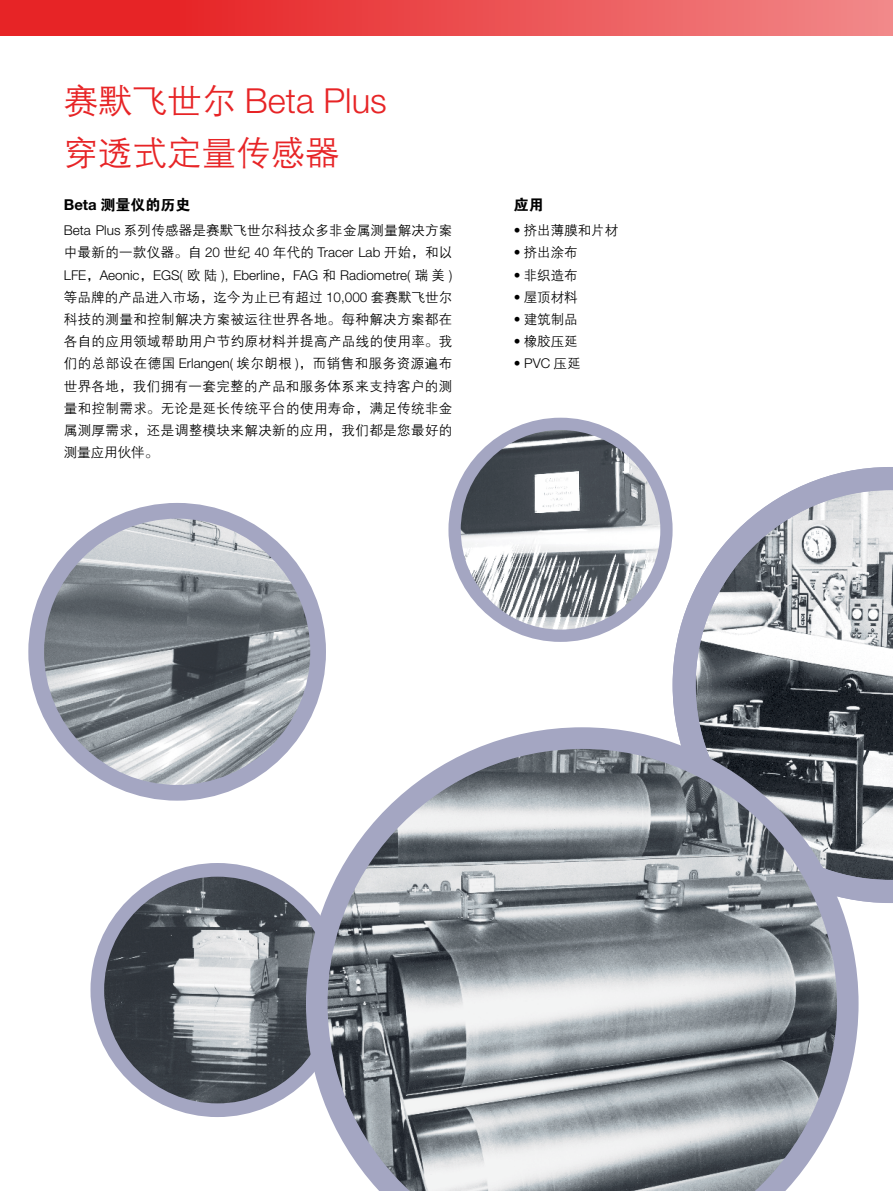
<style>
.page{position:relative;width:893px;height:1191px;background:#fff}
.page>*{position:absolute;margin:0;border:0;box-sizing:border-box;transform-origin:0 0}
.t1{font:300 34.5px "Helvetica Neue LT Std";color:#e72426}
.t2{font:34.5px "FZZDXJW GB1 0";color:#e72426}
.t3{font:15px "FZDHTJW GB1 0";color:#000}
.t4{font:13.5px/22.2px "FZZDXJW GB1 0";letter-spacing:.015em;color:#000}
.t5{font:300 13.5px "Helvetica Neue LT Std";color:#000}
.s1{font-family:"FZZDXJW GB1 0";font-weight:400}
.s2{font-family:"Helvetica Neue LT Std";font-weight:700}
.s3{font-family:"Helvetica Neue LT Std";font-weight:300}
</style>
<div class="page">
<img style="left:97px;top:870px;width:241px;height:240px;border-radius:120px">
<div style="left:90px;top:863px;width:254px;height:254px;border:14px solid #a4a6c2;border-radius:50%"></div>
<img style="left:36px;top:511px;width:282px;height:281px;border-radius:141px">
<div style="left:28px;top:503px;width:298px;height:297px;border:16px solid #a4a6c2;border-radius:50%"></div>
<img style="left:455px;top:424px;width:211px;height:212px;border-radius:106px">
<div style="left:448px;top:418px;width:225px;height:224px;border:12px solid #a4a6c2;border-radius:50%"></div>
<svg style="left:673px;top:467px;width:220px;height:436px"></svg>
<svg style="left:306px;top:727px;width:552px;height:464px"></svg>
<div style="left:0;top:0;width:893px;height:36px;background:linear-gradient(to right,#e51416,#f18687)"></div>
<h1 class="t1" style="left:64px;top:80px;width:324px"><span class="s1">赛默飞世尔</span> Beta Plus</h1>
<h1 class="t2" style="left:64px;top:135px;width:277px">穿透式定量传感器</h1>
<p class="t3" style="left:64px;top:197px;width:128px"><span class="s2">Beta</span> 测量仪的历史</p>
<p class="t4" style="left:64px;top:220px;width:390px"><span class="s3">Beta Plus</span> 系列传感器是赛默飞世尔科技众多非金属测量解决方案中最新的一款仪器。自 <span class="s3">20</span> 世纪 <span class="s3">40</span> 年代的 <span class="s3">Tracer Lab</span> 开始，和以</p>
<p class="t5" style="left:64px;top:267px;width:390px">LFE<span class="s1">，</span>Aeonic<span class="s1">，</span>EGS( <span class="s1">欧陆</span> ), Eberline<span class="s1">，</span>FAG <span class="s1">和</span> Radiometre( <span class="s1">瑞美</span> )</p>
<p class="t4" style="left:64px;top:286px;width:390px;text-align:justify">等品牌的产品进入市场，迄今为止已有超过 <span class="s3">10,000</span> 套赛默飞世尔科技的测量和控制解决方案被运往世界各地。每种解决方案都在各自的应用领域帮助用户节约原材料并提高产品线的使用率。我们的总部设在德国 <span class="s3">Erlangen(</span> 埃尔朗根 <span class="s3">)</span>，而销售和服务资源遍布世界各地，我们拥有一套完整的产品和服务体系来支持客户的测量和控制需求。无论是延长传统平台的使用寿命，满足传统非金属测厚需求，还是调整模块来解决新的应用，我们都是您最好的测量应用伙伴。</p>
<p class="t3" style="left:514px;top:197px;width:31px">应用</p>
<p class="t4" style="left:514px;top:220px;width:106px"><span class="s3">•</span> 挤出薄膜和片材</p>
<p class="t4" style="left:514px;top:242px;width:66px"><span class="s3">•</span> 挤出涂布</p>
<p class="t4" style="left:514px;top:264px;width:66px"><span class="s3">•</span> 非织造布</p>
<p class="t4" style="left:514px;top:286px;width:66px"><span class="s3">•</span> 屋顶材料</p>
<p class="t4" style="left:514px;top:309px;width:66px"><span class="s3">•</span> 建筑制品</p>
<p class="t4" style="left:514px;top:331px;width:66px"><span class="s3">•</span> 橡胶压延</p>
<p class="t5" style="left:514px;top:355px;width:68px">• PVC <span class="s1">压延</span></p>
</div>
